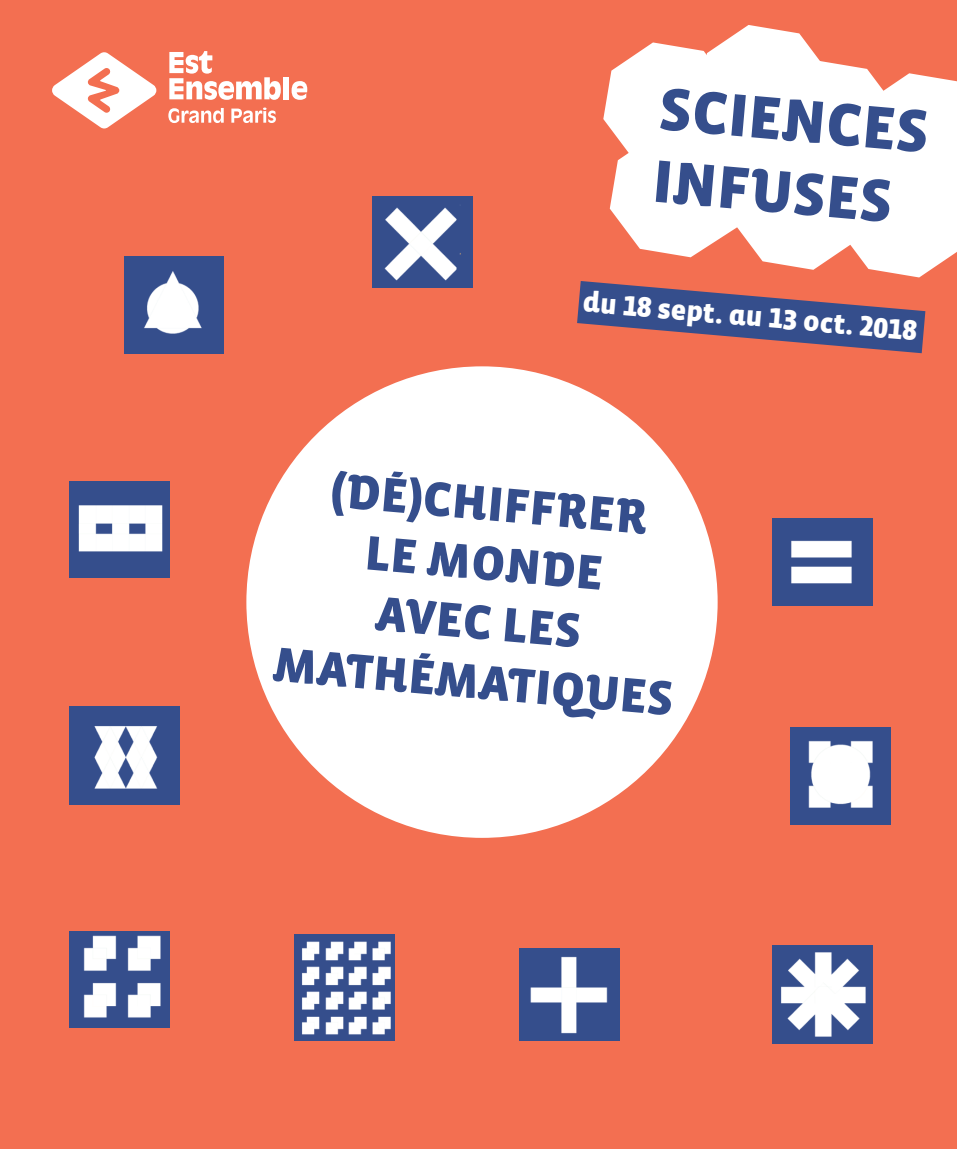
<style>
.page{position:relative;width:957px;height:1149px;background:#fff}
.page>*{position:absolute;margin:0;border:0;box-sizing:border-box;transform-origin:0 0}
.t1{font:900 61.43px/72.7px "Vista Sans Alt";color:#354e8c}
.t2{font:900 49.5px/59.4px "Vista Sans Alt";color:#354e8c;text-align:center}
.t3{font:900 28.8px "Vista Sans Alt";color:#fff}
</style>
<div class="page">
<div style="left:0;top:0;width:957px;height:1148px;background:#f36f51"></div>
<svg style="left:52px;top:52px;width:104px;height:76px"></svg>
<svg style="left:169px;top:51px;width:112px;height:49px"></svg>
<div style="left:283px;top:77px;width:6px;height:22px;background:#fff"></div>
<svg style="left:291px;top:81px;width:16px;height:19px"></svg>
<svg style="left:168px;top:108px;width:56px;height:15px"></svg>
<svg style="left:231px;top:107px;width:45px;height:16px"></svg>
<img style="left:69px;top:931px;width:101px;height:96px">
<img style="left:70px;top:481px;width:100px;height:96px">
<img style="left:772px;top:945px;width:100px;height:99px">
<img style="left:519px;top:948px;width:101px;height:92px">
<svg style="left:577px;top:25px;width:380px;height:328px"></svg>
<img style="left:372px;top:197px;width:100px;height:91px">
<img style="left:790px;top:727px;width:100px;height:97px">
<img style="left:772px;top:518px;width:100px;height:88px">
<img style="left:294px;top:934px;width:101px;height:106px">
<img style="left:69px;top:706px;width:111px;height:98px">
<img style="left:124px;top:256px;width:99px;height:97px">
<div style="left:246px;top:366px;width:471px;height:471px;background:#fff;border-radius:50%"></div>
<p class="t1" style="left:662px;top:73px;width:272px;rotate:5deg">SCIENCES<br>INFUSES</p>
<p class="t3" style="left:584px;top:286px;width:337px;rotate:5deg">du 18 sept. au 13 oct. 2018</p>
<p class="t2" style="left:292px;top:457px;width:403px;rotate:5deg">(DÉ)CHIFFRER<br>LE MONDE<br>AVEC LES<br>MATHÉMATIQUES</p>
</div>
